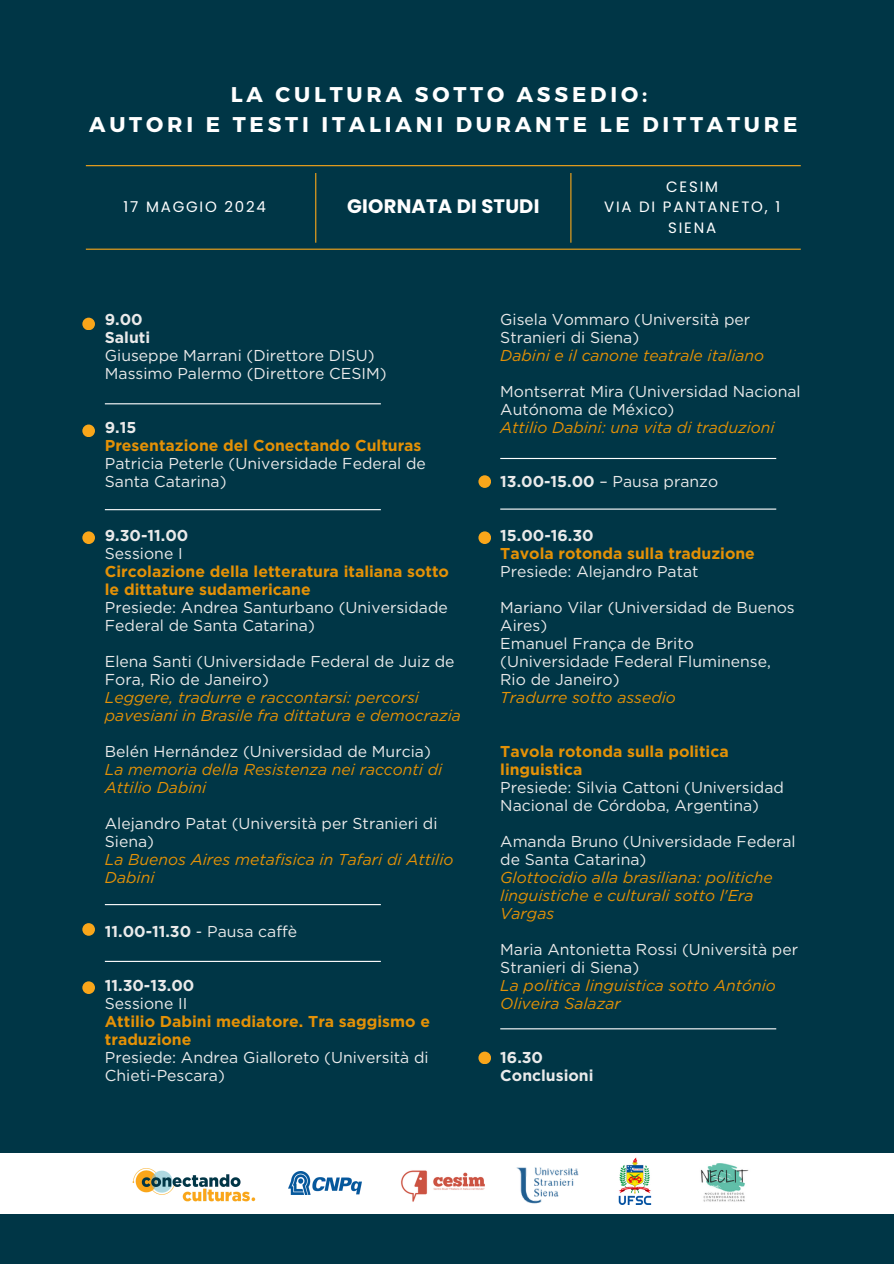
<style>
.page{position:relative;width:894px;height:1264px;background:#fff}
.page>*{position:absolute;margin:0;border:0;box-sizing:border-box;transform-origin:0 0}
.t1{font:700 21.3px/29.2px "Montserrat";letter-spacing:.18em;color:#fff;text-align:center}
.t2{font:700 19.5px "Poppins";letter-spacing:.01em;color:#fff}
.t3{font:15.75px/18px "Gotham";color:#eaeaea}
.t4{font:italic 15.75px/18px "Gotham";color:#e49106}
.t5{font:700 15.75px/18px "Gotham";color:#e49106}
.t6{font:700 15.75px/18px "Gotham";color:#eaeaea}
.t7{font:15px/20.2px "Poppins";letter-spacing:.12em;color:#fff;text-align:center}
.s1{font-weight:400}
.s2{font-weight:700}
</style>
<div class="page">
<div style="left:0;top:0;width:893px;height:1263px;background:#003646"></div>
<div style="left:82px;top:317px;width:13px;height:13px;background:#f9a61a;border-radius:50%"></div>
<div style="left:82px;top:424px;width:13px;height:13px;background:#f9a61a;border-radius:50%"></div>
<div style="left:82px;top:531px;width:13px;height:13px;background:#f9a61a;border-radius:50%"></div>
<div style="left:82px;top:923px;width:13px;height:12px;background:#f9a61a;border-radius:50%"></div>
<div style="left:82px;top:981px;width:13px;height:13px;background:#f9a61a;border-radius:50%"></div>
<hr style="left:105px;top:403px;width:276px;height:1px;background:#fff">
<hr style="left:105px;top:509px;width:276px;height:1px;background:#fff">
<hr style="left:105px;top:904px;width:276px;height:1px;background:#fff">
<hr style="left:105px;top:960px;width:276px;height:1px;background:#fff">
<hr style="left:500px;top:458px;width:276px;height:1px;background:#fff">
<hr style="left:500px;top:508px;width:276px;height:1px;background:#fff">
<hr style="left:500px;top:1028px;width:276px;height:1px;background:#fff">
<div style="left:478px;top:475px;width:13px;height:13px;background:#f9a61a;border-radius:50%"></div>
<div style="left:478px;top:531px;width:13px;height:13px;background:#f9a61a;border-radius:50%"></div>
<div style="left:478px;top:1051px;width:13px;height:13px;background:#f9a61a;border-radius:50%"></div>
<div style="left:0;top:1153px;width:893px;height:61px;background:#fff"></div>
<img style="left:694px;top:1153px;width:58px;height:58px;border-radius:50%">
<img style="left:401px;top:1170px;width:84px;height:32px">
<img style="left:516px;top:1167px;width:63px;height:37px">
<img style="left:288px;top:1171px;width:73px;height:22px">
<img style="left:132px;top:1168px;width:124px;height:34px">
<img style="left:618px;top:1157px;width:34px;height:47px">
<hr style="left:86px;top:165px;width:714px;height:1px;background:#f9a61a">
<hr style="left:315px;top:173px;width:1px;height:70px;background:#f9a61a">
<hr style="left:570px;top:173px;width:1px;height:70px;background:#f9a61a">
<hr style="left:86px;top:249px;width:714px;height:1px;background:#f9a61a">
<p class="t1" style="left:89px;top:79px;width:709px">LA CULTURA SOTTO ASSEDIO:<br>AUTORI E TESTI ITALIANI DURANTE LE DITTATURE</p>
<p class="t7" style="left:124px;top:197px;width:144px">17 MAGGIO 2024</p>
<p class="t2" style="left:347px;top:193px;width:194px">GIORNATA DI STUDI</p>
<p class="t7" style="left:604px;top:177px;width:178px">CESIM<br>VIA DI PANTANETO, 1<br>SIENA</p>
<h1 class="t6" style="left:105px;top:310px;width:39px">9.00</h1>
<h2 class="t6" style="left:105px;top:328px;width:47px">Saluti</h2>
<h1 class="t3" style="left:105px;top:346px;width:271px">Giuseppe Marrani (Direttore DISU)</h1>
<h2 class="t3" style="left:105px;top:364px;width:283px">Massimo Palermo (Direttore CESIM)</h2>
<p class="t6" style="left:105px;top:418px;width:33px">9.15</p>
<p class="t5" style="left:105px;top:436px;width:318px">Presentazione del Conectando Culturas</p>
<p class="t3" style="left:105px;top:454px;width:322px">Patricia Peterle (Universidade Federal de<br>Santa Catarina)</p>
<p class="t6" style="left:105px;top:526px;width:85px">9.30-11.00</p>
<p class="t3" style="left:105px;top:544px;width:79px">Sessione I</p>
<p class="t5" style="left:105px;top:562px;width:345px">Circolazione della letteratura italiana sotto le dittature sudamericane</p>
<p class="t3" style="left:105px;top:598px;width:344px">Presiede: Andrea Santurbano (Universidade<br>Federal de Santa Catarina)</p>
<p class="t3" style="left:105px;top:652px;width:351px">Elena Santi (Universidade Federal de Juiz de<br>Fora, Rio de Janeiro)</p>
<p class="t4" style="left:105px;top:688px;width:357px">Leggere, tradurre e raccontarsi: percorsi pavesiani in Brasile fra dittatura e democrazia</p>
<p class="t3" style="left:105px;top:742px;width:327px">Belén Hernández (Universidad de Murcia)</p>
<p class="t4" style="left:105px;top:760px;width:339px">La memoria della Resistenza nei racconti di<br>Attilio Dabini</p>
<p class="t3" style="left:105px;top:814px;width:334px">Alejandro Patat (Università per Stranieri di<br>Siena)</p>
<p class="t4" style="left:105px;top:850px;width:350px">La Buenos Aires metafisica in Tafari di Attilio<br>Dabini</p>
<p class="t6" style="left:105px;top:922px;width:194px">11.00-11.30 <span class="s1">- Pausa caffè</span></p>
<p class="t6" style="left:105px;top:976px;width:91px">11.30-13.00</p>
<p class="t3" style="left:105px;top:994px;width:84px">Sessione II</p>
<p class="t5" style="left:105px;top:1012px;width:326px">Attilio Dabini mediatore. Tra saggismo e traduzione</p>
<p class="t3" style="left:105px;top:1048px;width:325px">Presiede: Andrea Gialloreto (Università di<br>Chieti-Pescara)</p>
<p class="t3" style="left:500px;top:310px;width:251px">Gisela Vommaro (Università per<br>Stranieri di Siena)</p>
<p class="t4" style="left:500px;top:346px;width:265px">Dabini e il canone teatrale italiano</p>
<p class="t3" style="left:500px;top:382px;width:302px">Montserrat Mira (Universidad Nacional<br>Autónoma de México)</p>
<p class="t4" style="left:500px;top:418px;width:276px">Attilio Dabini: una vita di traduzioni</p>
<p class="t3" style="left:500px;top:472px;width:219px"><span class="s2">13.00-15.00</span> – Pausa pranzo</p>
<p class="t6" style="left:500px;top:526px;width:95px">15.00-16.30</p>
<p class="t5" style="left:500px;top:544px;width:256px">Tavola rotonda sulla traduzione</p>
<p class="t3" style="left:500px;top:562px;width:200px">Presiede: Alejandro Patat</p>
<p class="t3" style="left:500px;top:598px;width:296px">Mariano Vilar (Universidad de Buenos<br>Aires)</p>
<p class="t3" style="left:500px;top:634px;width:272px">Emanuel França de Brito (Universidade Federal Fluminense,<br>Rio de Janeiro)</p>
<p class="t4" style="left:500px;top:688px;width:177px">Tradurre sotto assedio</p>
<p class="t5" style="left:500px;top:742px;width:230px">Tavola rotonda sulla politica linguistica</p>
<p class="t3" style="left:500px;top:778px;width:285px">Presiede: Silvia Cattoni (Universidad<br>Nacional de Córdoba, Argentina)</p>
<p class="t3" style="left:500px;top:832px;width:297px">Amanda Bruno (Universidade Federal de Santa Catarina)</p>
<p class="t4" style="left:500px;top:868px;width:274px">Glottocidio alla brasiliana: politiche linguistiche e culturali sotto l'Era<br>Vargas</p>
<p class="t3" style="left:500px;top:940px;width:299px">Maria Antonietta Rossi (Università per<br>Stranieri di Siena)</p>
<p class="t4" style="left:500px;top:976px;width:277px">La politica linguistica sotto António<br>Oliveira Salazar</p>
<p class="t6" style="left:500px;top:1048px;width:95px">16.30<br>Conclusioni</p>
</div>
